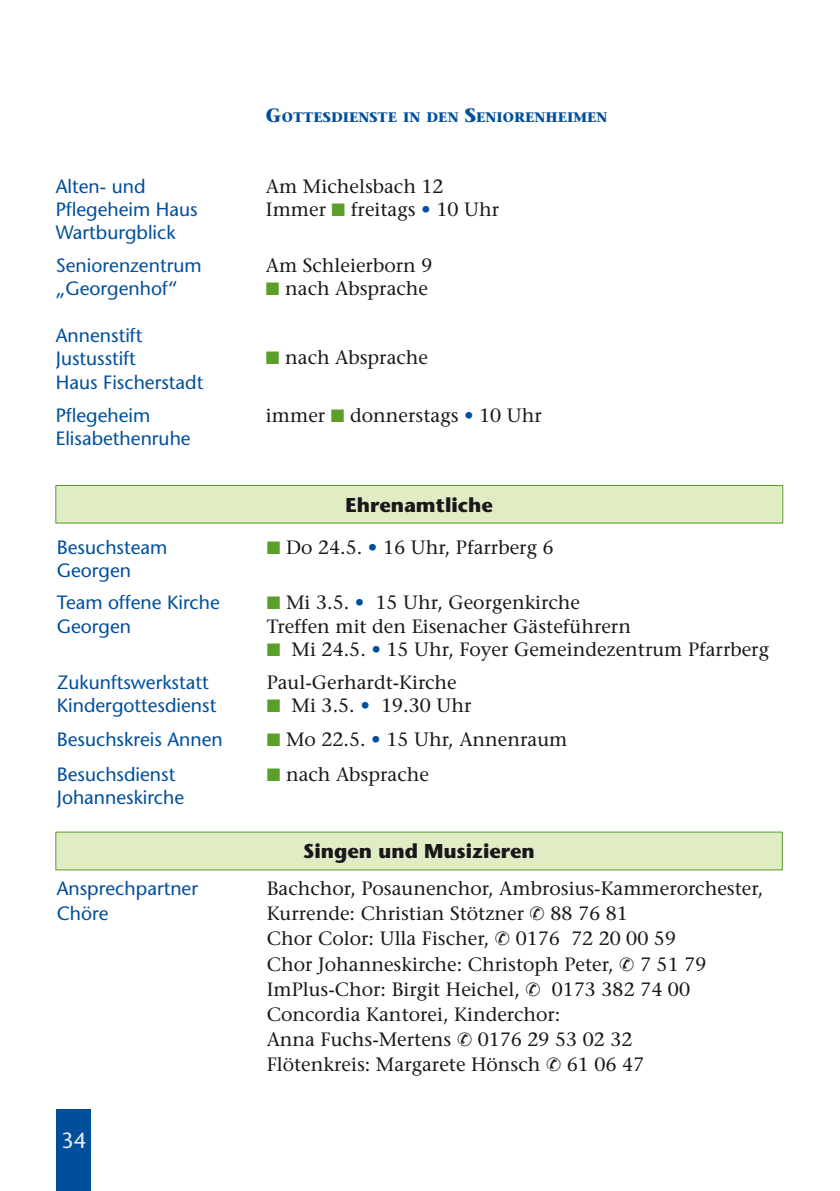
<style>
.page{position:relative;width:840px;height:1191px;background:#fff}
.page>*{position:absolute;margin:0;border:0;box-sizing:border-box;transform-origin:0 0}
.t1{font:500 22px "Stone Sans Std";color:#edebeb}
.t2{font:700 20px "Stone Sans Std";color:#1a171b}
.t3{font:500 19.2px/25.2px "Stone Serif Std";color:#1a171b}
.t4{font:500 19.2px/23.2px "Stone Sans Std";color:#004f9c}
.t5{font:500 19.2px/23.2px "Stone Sans Std";color:#00509d}
.t6{font:700 13.8px "Stone Serif Std";color:#004f9c}
.s1{font-size:19.2px}
.s2{color:#5aa028}
.s3{color:#00509d}
</style>
<div class="page">
<div style="left:56px;top:485px;width:726px;height:38px;background:#dfecc4;border:1px solid #569f29"></div>
<div style="left:56px;top:832px;width:726px;height:38px;background:#dfecc4"></div>
<div style="left:57px;top:1109px;width:34px;height:82px;background:#004f9c"></div>
<p class="t6" style="left:266px;top:112px;width:343px"><span class="s1">G</span>OTTESDIENSTE IN DEN <span class="s1">S</span>ENIORENHEIMEN</p>
<p class="t4" style="left:56px;top:176px;width:143px">Alten- und<br>Pflegeheim Haus<br>Wartburgblick</p>
<p class="t3" style="left:266px;top:176px;width:234px;line-height:23.2px">Am Michelsbach 12<br>Immer <span class="s2">■</span> freitags <span class="s3">•</span> 10 Uhr</p>
<p class="t5" style="left:56px;top:256px;width:147px">Seniorenzentrum „Georgenhof“</p>
<p class="t3" style="left:266px;top:255px;width:168px">Am Schleierborn 9</p>
<p class="t3" style="left:266px;top:278px;width:163px"><span class="s2">■</span> nach Absprache</p>
<p class="t5" style="left:56px;top:326px;width:149px">Annenstift<br>Justusstift<br>Haus Fischerstadt</p>
<p class="t3" style="left:266px;top:347px;width:163px"><span class="s2">■</span> nach Absprache</p>
<p class="t5" style="left:56px;top:405px;width:136px">Pflegeheim<br>Elisabethenruhe</p>
<p class="t3" style="left:266px;top:404px;width:277px">immer <span class="s2">■</span> donnerstags <span class="s3">•</span> 10 Uhr</p>
<p class="t2" style="left:345px;top:497px;width:149px">Ehrenamtliche</p>
<p class="t4" style="left:57px;top:537px;width:112px">Besuchsteam<br>Georgen</p>
<p class="t3" style="left:266px;top:536px;width:288px"><span class="s2">■</span> Do 24.5. <span class="s3">•</span> 16 Uhr, Pfarrberg 6</p>
<p class="t4" style="left:57px;top:593px;width:164px">Team offene Kirche<br>Georgen</p>
<p class="t3" style="left:266px;top:593px;width:365px;line-height:23.2px"><span class="s2">■</span> Mi 3.5. <span class="s3">•</span> 15 Uhr, Georgenkirche<br>Treffen mit den Eisenacher Gästeführern</p>
<p class="t3" style="left:266px;top:638px;width:503px"><span class="s2">■</span> Mi 24.5. <span class="s3">•</span> 15 Uhr, Foyer Gemeindezentrum Pfarrberg</p>
<p class="t4" style="left:57px;top:672px;width:161px">Zukunftswerkstatt<br>Kindergottesdienst</p>
<p class="t3" style="left:266px;top:671px;width:191px">Paul-Gerhardt-Kirche</p>
<p class="t3" style="left:266px;top:695px;width:206px"><span class="s2">■</span> Mi 3.5. <span class="s3">•</span> 19.30 Uhr</p>
<p class="t4" style="left:57px;top:730px;width:167px">Besuchskreis Annen</p>
<p class="t3" style="left:266px;top:729px;width:302px"><span class="s2">■</span> Mo 22.5. <span class="s3">•</span> 15 Uhr, Annenraum</p>
<p class="t4" style="left:57px;top:764px;width:129px">Besuchsdienst<br>Johanneskirche</p>
<p class="t3" style="left:266px;top:763px;width:164px"><span class="s2">■</span> nach Absprache</p>
<p class="t2" style="left:303px;top:843px;width:233px">Singen und Musizieren</p>
<p class="t4" style="left:57px;top:877px;width:143px;line-height:25.2px">Ansprechpartner<br>Chöre</p>
<p class="t3" style="left:266px;top:877px;width:498px">Bachchor, Posaunenchor, Ambrosius-Kammerorchester, Kurrende: Christian Stötzner ✆ 88 76 81<br>Chor Color: Ulla Fischer, ✆ 0176 72 20 00 59<br>Chor Johanneskirche: Christoph Peter, ✆ 7 51 79<br>ImPlus-Chor: Birgit Heichel, ✆ 0173 382 74 00<br>Concordia Kantorei, Kinderchor:<br>Anna Fuchs-Mertens ✆ 0176 29 53 02 32<br>Flötenkreis: Margarete Hönsch ✆ 61 06 47</p>
<p class="t1" style="left:61px;top:1132px;width:27px">34</p>
</div>
